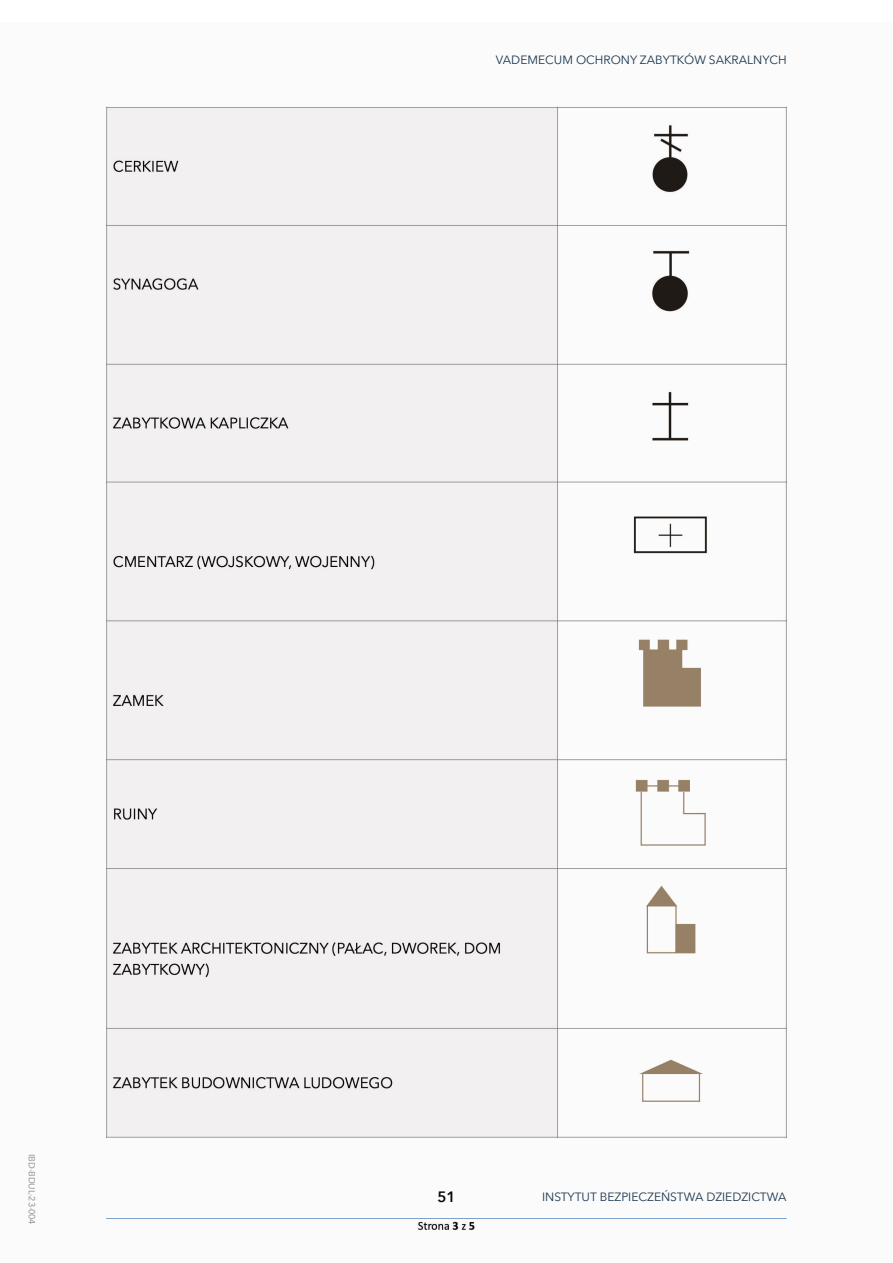
<style>
.page{position:relative;width:893px;height:1263px;background:#fff}
.page>*{position:absolute;margin:0;border:0;box-sizing:border-box;transform-origin:0 0}
.t1{font:600 15px "Avenir Next";color:#080704}
.t2{font:12px "Avenir Next";color:#19354f}
.t3{font:9px "Avenir Next";letter-spacing:-.02em;color:#808285}
</style>
<div class="page">
<img style="left:105px;top:106px;width:683px;height:1125px">
<p class="t2" style="left:496px;top:52px;width:292px">VADEMECUM OCHRONY ZABYTKÓW SAKRALNYCH</p>
<p class="t3" style="left:38px;top:1154px;width:72px;rotate:90deg">IBD-BDUL-23-004</p>
<p class="t1" style="left:437px;top:1187px;width:20px">51</p>
<p class="t2" style="left:542px;top:1188px;width:246px">INSTYTUT BEZPIECZEŃSTWA DZIEDZICTWA</p>
</div>
